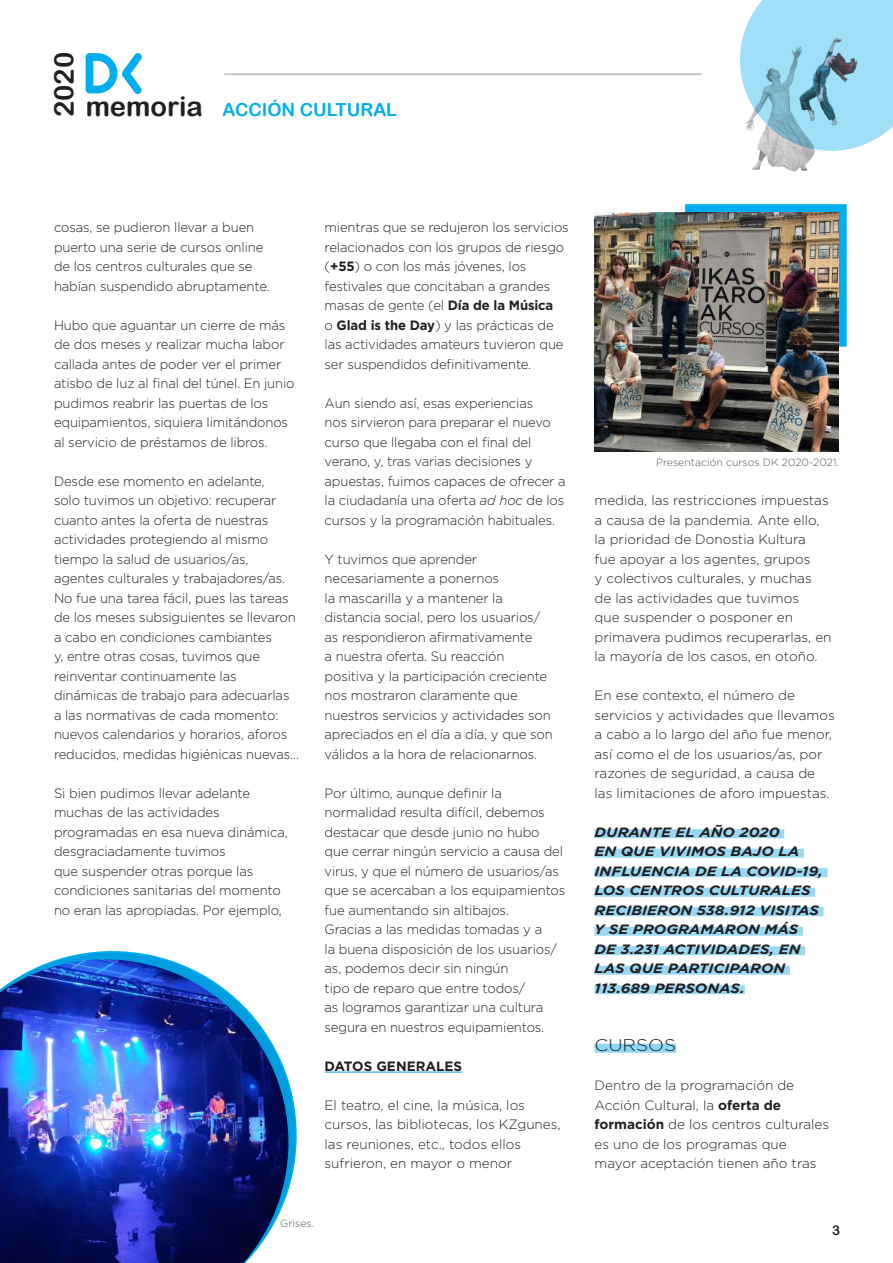
<style>
.page{position:relative;width:893px;height:1263px;background:#fff}
.page>*{position:absolute;margin:0;border:0;box-sizing:border-box;transform-origin:0 0}
.t1{font:27.45px "Arial Rounded MT Bold";color:#231f20}
.t2{font:18px "Arial Rounded MT Bold";color:#00aeef}
.t3{font:300 16.8px "Gotham";color:#231f20;scale:1.11 1}
.t4{font:300 13.5px/19.5px "Gotham";letter-spacing:-.01em;color:#231f20}
.t5{font:italic 700 13.5px/19.5px "Gotham";color:#231f20;scale:1.11 1}
.t6{font:700 13.5px "Gotham";color:#231f20}
.t7{font:13.5px "Arial Rounded MT Bold";color:#231f20}
.t8{font:300 10.5px "Gotham";color:#57585a}
.s1{font-size:27.45px;color:#231f20}
.s2{font-weight:700}
.s3{font-style:italic}
</style>
<div class="page">
<svg style="left:742px;top:0;width:151px;height:151px;background:#a7e2f8"></svg>
<svg style="left:86px;top:53px;width:56px;height:41px"></svg>
<hr style="left:224px;top:74px;width:478px;height:1px;background:#939598">
<img style="left:740px;top:38px;width:79px;height:134px">
<img style="left:779px;top:19px;width:80px;height:112px">
<svg style="left:676px;top:204px;width:171px;height:143px;background:#14ade6"></svg>
<div style="left:595px;top:829px;width:189px;height:9px;background:#99d8f3"></div>
<div style="left:595px;top:849px;width:209px;height:9px;background:#99d8f3"></div>
<div style="left:595px;top:868px;width:232px;height:9px;background:#99d8f3"></div>
<div style="left:595px;top:888px;width:220px;height:9px;background:#99d8f3"></div>
<div style="left:595px;top:907px;width:228px;height:9px;background:#99d8f3"></div>
<div style="left:595px;top:927px;width:208px;height:9px;background:#99d8f3"></div>
<div style="left:595px;top:946px;width:210px;height:9px;background:#99d8f3"></div>
<div style="left:595px;top:966px;width:195px;height:9px;background:#99d8f3"></div>
<div style="left:595px;top:985px;width:150px;height:9px;background:#99d8f3"></div>
<div style="left:595px;top:1044px;width:81px;height:9px;background:#8dd7f7"></div>
<hr style="left:325px;top:1072px;width:137px;height:1px;background:#009ee0">
<svg style="left:59px;top:951px;width:238px;height:240px"></svg>
<img style="left:0;top:959px;width:288px;height:304px">
<img style="left:595px;top:213px;width:244px;height:238px">
<h1 class="t1" style="left:48px;top:117px;width:67px;rotate:-90deg">2020</h1>
<h2 class="t2" style="left:86px;top:99px;width:313px"><span class="s1">memoria</span> ACCIÓN CULTURAL</h2>
<p class="t4" style="left:54px;top:217px;width:217px">cosas, se pudieron llevar a buen puerto una serie de cursos online de los centros culturales que se habían suspendido abruptamente.</p>
<p class="t4" style="left:54px;top:315px;width:242px">Hubo que aguantar un cierre de más de dos meses y realizar mucha labor callada antes de poder ver el primer atisbo de luz al final del túnel. En junio pudimos reabrir las puertas de los equipamientos, siquiera limitándonos al servicio de préstamos de libros.</p>
<p class="t4" style="left:54px;top:471px;width:247px">Desde ese momento en adelante,<br>solo tuvimos un objetivo: recuperar cuanto antes la oferta de nuestras actividades protegiendo al mismo tiempo la salud de usuarios/as, agentes culturales y trabajadores/as.<br>No fue una tarea fácil, pues las tareas de los meses subsiguientes se llevaron a cabo en condiciones cambiantes<br>y, entre otras cosas, tuvimos que reinventar continuamente las dinámicas de trabajo para adecuarlas a las normativas de cada momento: nuevos calendarios y horarios, aforos reducidos, medidas higiénicas nuevas…</p>
<p class="t4" style="left:54px;top:783px;width:235px">Si bien pudimos llevar adelante muchas de las actividades programadas en esa nueva dinámica, desgraciadamente tuvimos<br>que suspender otras porque las condiciones sanitarias del momento no eran las apropiadas. Por ejemplo,</p>
<p class="t4" style="left:325px;top:217px;width:246px">mientras que se redujeron los servicios relacionados con los grupos de riesgo (<span class="s2">+55</span>) o con los más jóvenes, los festivales que concitaban a grandes masas de gente (el <span class="s2">Día de la Música<br></span>o <span class="s2">Glad is the Day</span>) y las prácticas de las actividades amateurs tuvieron que ser suspendidos definitivamente.</p>
<p class="t4" style="left:325px;top:393px;width:243px">Aun siendo así, esas experiencias<br>nos sirvieron para preparar el nuevo curso que llegaba con el final del verano, y, tras varias decisiones y apuestas, fuimos capaces de ofrecer a la ciudadanía una oferta <span class="s3">ad hoc</span> de los cursos y la programación habituales.</p>
<p class="t4" style="left:325px;top:549px;width:230px">Y tuvimos que aprender necesariamente a ponernos<br>la mascarilla y a mantener la distancia social, pero los usuarios/ as respondieron afirmativamente<br>a nuestra oferta. Su reacción positiva y la participación creciente nos mostraron claramente que nuestros servicios y actividades son apreciados en el día a día, y que son válidos a la hora de relacionarnos.</p>
<p class="t4" style="left:325px;top:783px;width:242px">Por último, aunque definir la normalidad resulta difícil, debemos destacar que desde junio no hubo que cerrar ningún servicio a causa del virus, y que el número de usuarios/as que se acercaban a los equipamientos fue aumentando sin altibajos.<br>Gracias a las medidas tomadas y a<br>la buena disposición de los usuarios/ as, podemos decir sin ningún<br>tipo de reparo que entre todos/<br>as logramos garantizar una cultura segura en nuestros equipamientos.</p>
<p class="t6" style="left:325px;top:1057px;width:139px">DATOS GENERALES</p>
<p class="t4" style="left:325px;top:1095px;width:238px">El teatro, el cine, la música, los cursos, las bibliotecas, los KZgunes, las reuniones, etc., todos ellos sufrieron, en mayor o menor</p>
<p class="t8" style="left:280px;top:1216px;width:36px">Grises.</p>
<p class="t8" style="left:656px;top:456px;width:184px">Presentación cursos DK 2020-2021.</p>
<p class="t4" style="left:595px;top:490px;width:238px">medida, las restricciones impuestas a causa de la pandemia. Ante ello, la prioridad de Donostia Kultura<br>fue apoyar a los agentes, grupos<br>y colectivos culturales, y muchas de las actividades que tuvimos<br>que suspender o posponer en primavera pudimos recuperarlas, en la mayoría de los casos, en otoño.</p>
<p class="t4" style="left:595px;top:685px;width:242px">En ese contexto, el número de servicios y actividades que llevamos a cabo a lo largo del año fue menor, así como el de los usuarios/as, por razones de seguridad, a causa de las limitaciones de aforo impuestas.</p>
<p class="t5" style="left:595px;top:822px;width:207px">DURANTE EL AÑO 2020<br>EN QUE VIVIMOS BAJO LA<br>INFLUENCIA DE LA COVID-19,<br>LOS CENTROS CULTURALES<br>RECIBIERON 538.912 VISITAS<br>Y SE PROGRAMARON MÁS<br>DE 3.231 ACTIVIDADES, EN<br>LAS QUE PARTICIPARON<br>113.689 PERSONAS.</p>
<p class="t3" style="left:595px;top:1035px;width:75px">CURSOS</p>
<p class="t4" style="left:595px;top:1075px;width:236px">Dentro de la programación de<br>Acción Cultural, la <span class="s2">oferta de formación</span> de los centros culturales es uno de los programas que mayor aceptación tienen año tras</p>
<p class="t7" style="left:832px;top:1222px;width:10px">3</p>
</div>
